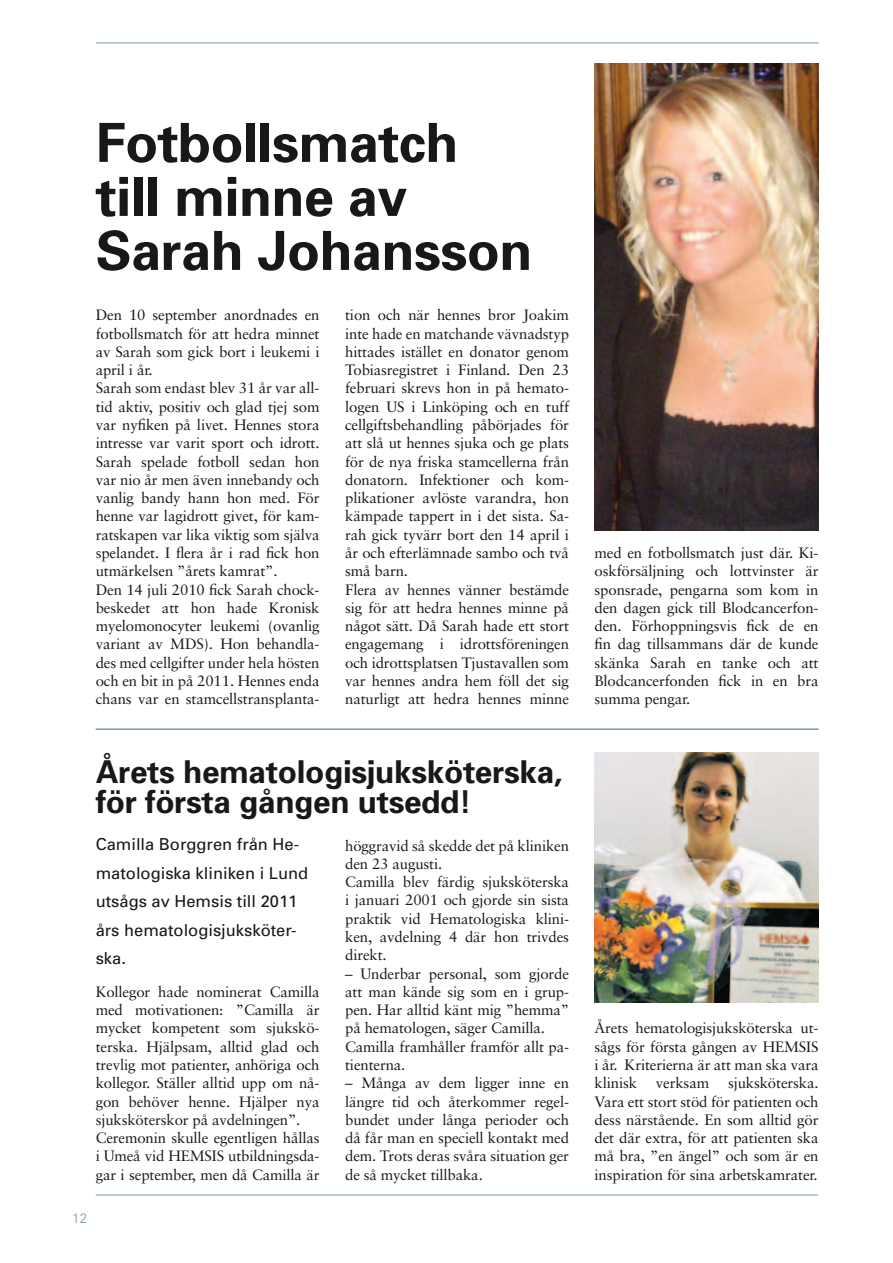
<style>
.page{position:relative;width:893px;height:1263px;background:#fff}
.page>*{position:absolute;margin:0;border:0;box-sizing:border-box;transform-origin:0 0}
.t1{font:700 54px/54px "Univers";letter-spacing:-.01em;color:#181816}
.t2{font:700 31.5px/30px "Univers";letter-spacing:-.01em;color:#181816}
.t3{font:16.5px/28.5px "Univers";color:#181816}
.t4{font:15px/18.3px "Sabon";letter-spacing:-.01em;color:#181816}
.t5{font:300 13.5px "Univers";color:#7a97af}
</style>
<div class="page">
<hr style="left:96px;top:43px;width:723px;height:1px;background:#7a97af">
<hr style="left:96px;top:1194px;width:722px;height:1px;background:#7a97af">
<img style="left:595px;top:753px;width:224px;height:249px">
<img style="left:595px;top:64px;width:224px;height:466px">
<hr style="left:96px;top:728px;width:723px;height:2px;background:#7a97af">
<h1 class="t1" style="left:96px;top:116px;width:438px">Fotbollsmatch till minne av<br>Sarah Johansson</h1>
<p class="t4" style="left:96px;top:306px;width:225px">Den 10 september anordnades en fotbollsmatch för att hedra minnet av Sarah som gick bort i leukemi i april i år.<br>Sarah som endast blev 31 år var all&shy;tid aktiv, positiv och glad tjej som var nyfiken på livet. Hennes stora intresse var varit sport och idrott.<br>Sarah spelade fotboll sedan hon var nio år men även innebandy och vanlig bandy hann hon med. För henne var lagidrott givet, för kam&shy;ratskapen var lika viktig som själva spelandet. I flera år i rad fick hon utmärkelsen ”årets kamrat”.<br>Den 14 juli 2010 fick Sarah chock&shy;beskedet att hon hade Kronisk myelomonocyter leukemi (ovanlig variant av MDS). Hon behandla&shy;des med cellgifter under hela hösten och en bit in på 2011. Hennes enda chans var en stamcellstransplanta-</p>
<p class="t4" style="left:345px;top:306px;width:225px">tion och när hennes bror Joakim inte hade en matchande vävnadstyp hittades istället en donator genom<br>Tobiasregistret i Finland. Den 23 februari skrevs hon in på hemato&shy;logen US i Linköping och en tuff cellgiftsbehandling påbörjades för att slå ut hennes sjuka och ge plats för de nya friska stamcellerna från donatorn. Infektioner och kom&shy;plikationer avlöste varandra, hon kämpade tappert in i det sista. Sa&shy;rah gick tyvärr bort den 14 april i år och efterlämnade sambo och två små barn.<br>Flera av hennes vänner bestämde sig för att hedra hennes minne på något sätt. Då Sarah hade ett stort engagemang i idrottsföreningen och idrottsplatsen Tjustavallen som var hennes andra hem föll det sig naturligt att hedra hennes minne</p>
<h2 class="t2" style="left:96px;top:757px;width:468px">Årets hematologisjuksköterska, för första gången utsedd!</h2>
<p class="t3" style="left:96px;top:830px;width:214px">Camilla Borggren från He&shy;matologiska kliniken i Lund utsågs av Hemsis till 2011 års hematologisjuksköter&shy;ska.</p>
<p class="t4" style="left:96px;top:982px;width:225px">Kollegor hade nominerat Camilla med motivationen: ”Camilla är mycket kompetent som sjukskö&shy;terska. Hjälpsam, alltid glad och trevlig mot patienter, anhöriga och kollegor. Ställer alltid upp om nå&shy;gon behöver henne. Hjälper nya sjuksköterskor på avdelningen”.<br>Ceremonin skulle egentligen hållas i Umeå vid HEMSIS utbildningsda&shy;gar i september, men då Camilla är</p>
<p class="t4" style="left:345px;top:836px;width:225px">höggravid så skedde det på kliniken den 23 augusti.<br>Camilla blev färdig sjuksköterska i januari 2001 och gjorde sin sista praktik vid Hematologiska klini&shy;ken, avdelning 4 där hon trivdes direkt.</p>
<p class="t4" style="left:345px;top:964px;width:225px">– Underbar personal, som gjorde att man kände sig som en i grup&shy;pen. Har alltid känt mig ”hemma” på hematologen, säger Camilla.<br>Camilla framhåller framför allt pa&shy;tienterna.</p>
<p class="t4" style="left:345px;top:1074px;width:225px;text-align:justify">– Många av dem ligger inne en längre tid och återkommer regel&shy;bundet under långa perioder och då får man en speciell kontakt med dem. Trots deras svåra situation ger de så mycket tillbaka.</p>
<p class="t5" style="left:72px;top:1210px;width:17px">12</p>
<p class="t4" style="left:595px;top:543px;width:225px;text-align:justify">med en fotbollsmatch just där. Ki&shy;oskförsäljning och lottvinster är sponsrade, pengarna som kom in den dagen gick till Blodcancerfon&shy;den. Förhoppningsvis fick de en fin dag tillsammans där de kunde skänka Sarah en tanke och att Blodcancerfonden fick in en bra summa pengar.</p>
<p class="t4" style="left:595px;top:1019px;width:225px;text-align:justify">Årets hematologisjuksköterska ut&shy;sågs för första gången av HEMSIS i år. Kriterierna är att man ska vara klinisk</p>
<p class="t4" style="left:595px;top:1074px;width:225px;text-align:justify;text-indent:133px">sjuksköterska.<br>Vara ett stort stöd för patienten och dess närstående. En som alltid gör det där extra, för att patienten ska må bra, ”en ängel” och som är en inspiration för sina arbetskamrater.</p>
<p class="t4" style="left:656px;top:1074px;width:55px">verksam</p>
</div>
